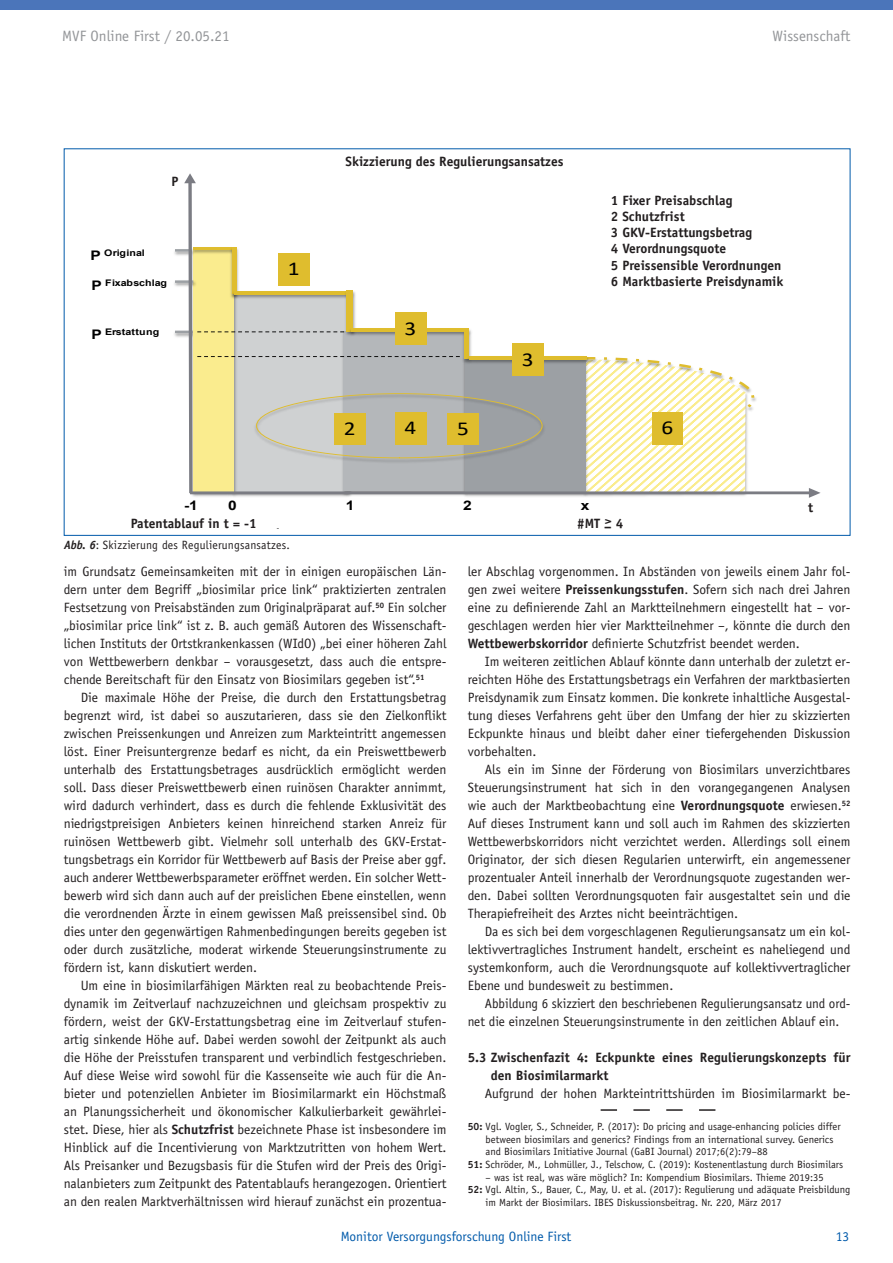
<style>
.page{position:relative;width:893px;height:1263px;background:#fff}
.page>*{position:absolute;margin:0;border:0;box-sizing:border-box;transform-origin:0 0}
.t1{font:19.8px "Calibri";color:#000;scale:1.18 1}
.t2{font:15px "Officina Sans";color:#939598}
.t3{font:13.5px/18px "Officina Sans";color:#231f20;text-align:justify}
.t4{font:700 13.5px/16.2px "Officina Sans";color:#231f20}
.t5{font:13.5px "Officina Sans";color:#015aaa}
.t6{font:700 13.2px "Arial";color:#000;scale:1.18 1}
.t7{font:12px "Officina Sans";letter-spacing:.02em;color:#231f20}
.t8{font:10.5px "Officina Sans";color:#231f20}
.t9{font:700 9px "Arial";letter-spacing:-.005em;color:#000;scale:1.18 1}
.t10{font:700 9px "Arial";letter-spacing:.025em;color:#000;scale:1.18 1}
.s1{font-size:13.2px}
.s2{font-weight:700;font-style:italic}
.s3{font-weight:700}
</style>
<div class="page">
<div style="left:0;top:0;width:893px;height:10px;background:#4b75ba"></div>
<svg style="left:601px;top:1109px;width:114px;height:2px"></svg>
<div style="left:64px;top:148px;width:786px;height:388px;background:#fff;border:1px solid #015aaa"></div>
<img style="left:174px;top:332px;width:10px;height:5px">
<hr style="left:175px;top:330px;width:18px;height:3px;background:#9ca0a4">
<svg style="left:592px;top:357px;width:164px;height:134px"></svg>
<img style="left:465px;top:366px;width:127px;height:132px">
<div style="left:465px;top:356px;width:120px;height:136px;background:#9ca0a4"></div>
<div style="left:652px;top:412px;width:30px;height:32px;background:#dfbd2e"></div>
<img style="left:174px;top:251px;width:10px;height:5px">
<hr style="left:175px;top:249px;width:16px;height:3px;background:#9ca0a4">
<img style="left:174px;top:282px;width:10px;height:5px">
<hr style="left:175px;top:280px;width:18px;height:3px;background:#9ca0a4">
<hr style="left:190px;top:491px;width:621px;height:3px;background:#7b7c83">
<svg style="left:809px;top:488px;width:11px;height:10px"></svg>
<img style="left:544px;top:356px;width:49px;height:10px">
<svg style="left:184px;top:173px;width:359px;height:323px"></svg>
<hr style="left:469px;top:356px;width:117px;height:3px;background:#dfbd2e">
<div style="left:395px;top:312px;width:31px;height:33px;background:#dfbd2e"></div>
<div style="left:512px;top:344px;width:32px;height:32px;background:#dfbd2e"></div>
<div style="left:125px;top:195px;width:60px;height:34px;background:#fff"></div>
<p class="t2" style="left:62px;top:27px;width:169px">MVF Online First / 20.05.21</p>
<p class="t2" style="left:773px;top:27px;width:79px">Wissenschaft</p>
<p class="t9" style="left:90px;top:246px;width:48px"><span class="s1">P</span> Original</p>
<p class="t4" style="left:172px;top:173px;width:9px">P</p>
<h1 class="t1" style="left:288px;top:255px;width:12px">1</h1>
<p class="t4" style="left:346px;top:154px;width:219px">Skizzierung des Regulierungsansatzes</p>
<p class="t9" style="left:92px;top:276px;width:65px"><span class="s1">P</span> Fixabschlag</p>
<p class="t10" style="left:92px;top:325px;width:59px"><span class="s1">P</span> Erstattung</p>
<h1 class="t1" style="left:404px;top:314px;width:12px">3</h1>
<h1 class="t1" style="left:522px;top:345px;width:12px">3</h1>
<p class="t4" style="left:611px;top:192px;width:174px">1 Fixer Preisabschlag<br>2 Schutzfrist<br>3 GKV-Erstattungsbetrag<br>4 Verordnungsquote<br>5 Preissensible Verordnungen<br>6 Marktbasierte Preisdynamik</p>
<h1 class="t1" style="left:344px;top:414px;width:12px">2</h1>
<h1 class="t1" style="left:404px;top:414px;width:12px">4</h1>
<h1 class="t1" style="left:457px;top:414px;width:12px">5</h1>
<h1 class="t1" style="left:661px;top:414px;width:12px">6</h1>
<p class="t6" style="left:184px;top:496px;width:13px">-1</p>
<p class="t6" style="left:228px;top:496px;width:9px">0</p>
<p class="t6" style="left:346px;top:496px;width:9px">1</p>
<p class="t6" style="left:463px;top:496px;width:9px">2</p>
<p class="t6" style="left:581px;top:496px;width:9px">x</p>
<p class="t4" style="left:131px;top:515px;width:127px">Patentablauf in t = -1</p>
<p class="t4" style="left:577px;top:515px;width:48px">#MT –&gt; 4</p>
<p class="t7" style="left:64px;top:538px;width:227px"><span class="s2">Abb. 6</span>: Skizzierung des Regulierungsansatzes.</p>
<p class="t4" style="left:808px;top:500px;width:6px">t</p>
<p class="t3" style="left:64px;top:562px;width:384px">im Grundsatz Gemeinsamkeiten mit der in einigen europäischen Län&shy;dern unter dem Begriff „biosimilar price link“ praktizierten zentralen Festsetzung von Preisabständen zum Originalpräparat auf.<sup>50</sup> Ein solcher „biosimilar price link“ ist z. B. auch gemäß Autoren des Wissenschaft&shy;lichen Instituts der Ortstkrankenkassen (WIdO) „bei einer höheren Zahl von Wettbewerbern denkbar – vorausgesetzt, dass auch die entspre&shy;chende Bereitschaft für den Einsatz von Biosimilars gegeben ist“.<sup>51</sup></p>
<p class="t3" style="left:64px;top:688px;width:384px;text-indent:17px">Die maximale Höhe der Preise, die durch den Erstattungsbetrag begrenzt wird, ist dabei so auszutarieren, dass sie den Zielkonflikt zwischen Preissenkungen und Anreizen zum Markteintritt angemessen löst. Einer Preisuntergrenze bedarf es nicht, da ein Preiswettbewerb unterhalb des Erstattungsbetrages ausdrücklich ermöglicht werden soll. Dass dieser Preiswettbewerb einen ruinösen Charakter annimmt, wird dadurch verhindert, dass es durch die fehlende Exklusivität des niedrigstpreisigen Anbieters keinen hinreichend starken Anreiz für ruinösen Wettbewerb gibt. Vielmehr soll unterhalb des GKV-Erstat&shy;tungsbetrags ein Korridor für Wettbewerb auf Basis der Preise aber ggf. auch anderer Wettbewerbsparameter eröffnet werden. Ein solcher Wett&shy;bewerb wird sich dann auch auf der preislichen Ebene einstellen, wenn die verordnenden Ärzte in einem gewissen Maß preissensibel sind. Ob dies unter den gegenwärtigen Rahmenbedingungen bereits gegeben ist oder durch zusätzliche, moderat wirkende Steuerungsinstrumente zu fördern ist, kann diskutiert werden.</p>
<p class="t3" style="left:64px;top:976px;width:384px;text-indent:17px">Um eine in biosimilarfähigen Märkten real zu beobachtende Preis&shy;dynamik im Zeitverlauf nachzuzeichnen und gleichsam prospektiv zu fördern, weist der GKV-Erstattungsbetrag eine im Zeitverlauf stufen&shy;artig sinkende Höhe auf. Dabei werden sowohl der Zeitpunkt als auch die Höhe der Preisstufen transparent und verbindlich festgeschrieben.<br>Auf diese Weise wird sowohl für die Kassenseite wie auch für die An&shy;bieter und potenziellen Anbieter im Biosimilarmarkt ein Höchstmaß an Planungssicherheit und ökonomischer Kalkulierbarkeit gewährlei&shy;stet. Diese, hier als <span class="s3">Schutzfrist</span> bezeichnete Phase ist insbesondere im Hinblick auf die Incentivierung von Marktzutritten von hohem Wert.<br>Als Preisanker und Bezugsbasis für die Stufen wird der Preis des Origi&shy;nalanbieters zum Zeitpunkt des Patentablaufs herangezogen. Orientiert an den realen Marktverhältnissen wird hierauf zunächst ein prozentua-</p>
<p class="t3" style="left:468px;top:562px;width:384px">ler Abschlag vorgenommen. In Abständen von jeweils einem Jahr fol&shy;gen zwei weitere <span class="s3">Preissenkungsstufen</span>. Sofern sich nach drei Jahren eine zu definierende Zahl an Marktteilnehmern eingestellt hat – vor&shy;geschlagen werden hier vier Marktteilnehmer –, könnte die durch den <span class="s3">Wettbewerbskorridor</span> definierte Schutzfrist beendet werden.</p>
<p class="t3" style="left:468px;top:652px;width:384px;text-indent:17px">Im weiteren zeitlichen Ablauf könnte dann unterhalb der zuletzt er&shy;reichten Höhe des Erstattungsbetrags ein Verfahren der marktbasierten Preisdynamik zum Einsatz kommen. Die konkrete inhaltliche Ausgestal&shy;tung dieses Verfahrens geht über den Umfang der hier zu skizzierten Eckpunkte hinaus und bleibt daher einer tiefergehenden Diskussion vorbehalten.</p>
<p class="t3" style="left:468px;top:760px;width:384px;text-indent:17px">Als ein im Sinne der Förderung von Biosimilars unverzichtbares Steuerungsinstrument hat sich in den vorangegangenen Analysen wie auch der Marktbeobachtung eine <span class="s3">Verordnungsquote</span> erwiesen.<sup>52<br></sup>Auf dieses Instrument kann und soll auch im Rahmen des skizzierten Wettbewerbskorridors nicht verzichtet werden. Allerdings soll einem Originator, der sich diesen Regularien unterwirft, ein angemessener prozentualer Anteil innerhalb der Verordnungsquote zugestanden wer&shy;den. Dabei sollten Verordnungsquoten fair ausgestaltet sein und die Therapiefreiheit des Arztes nicht beeinträchtigen.</p>
<p class="t3" style="left:468px;top:922px;width:384px;text-indent:17px">Da es sich bei dem vorgeschlagenen Regulierungsansatz um ein kol&shy;lektivvertragliches Instrument handelt, erscheint es naheliegend und systemkonform, auch die Verordnungsquote auf kollektivvertraglicher Ebene und bundesweit zu bestimmen.</p>
<p class="t3" style="left:468px;top:994px;width:384px;text-indent:17px">Abbildung 6 skizziert den beschriebenen Regulierungsansatz und ord&shy;net die einzelnen Steuerungsinstrumente in den zeitlichen Ablauf ein.</p>
<p class="t4" style="left:491px;top:1048px;width:361px;line-height:18px;text-indent:-23px">5.3 Zwischenfazit 4: Eckpunkte eines Regulierungskonzepts für den Biosimilarmarkt</p>
<p class="t3" style="left:485px;top:1084px;width:367px">Aufgrund der hohen Markteintrittshürden im Biosimilarmarkt be-</p>
<p class="t8" style="left:468px;top:1120px;width:374px"><span class="s3">50:</span> Vgl. Vogler, S., Schneider, P. (2017): Do pricing and usage-enhancing policies differ</p>
<p class="t8" style="left:486px;top:1133px;width:349px">between biosimilars and generics? Findings from an international survey. Generics</p>
<p class="t8" style="left:486px;top:1146px;width:283px">and Biosimilars Initiative Journal (GaBI Journal) 2017;6(2):79–88</p>
<p class="t8" style="left:468px;top:1158px;width:377px"><span class="s3">51:</span> Schröder, M., Lohmüller, J., Telschow, C. (2019): Kostenentlastung durch Biosimilars</p>
<p class="t8" style="left:486px;top:1171px;width:339px">– was ist real, was wäre möglich? In: Kompendium Biosimilars. Thieme 2019:35</p>
<p class="t8" style="left:468px;top:1183px;width:384px"><span class="s3">52:</span> Vgl. Altin, S., Bauer, C., May, U. et al. (2017): Regulierung und adäquate Preisbildung</p>
<p class="t8" style="left:486px;top:1196px;width:297px">im Markt der Biosimilars. IBES Diskussionsbeitrag. Nr. 220, März 2017</p>
<p class="t5" style="left:341px;top:1228px;width:232px">Monitor Versorgungsforschung Online First</p>
<p class="t5" style="left:836px;top:1228px;width:15px">13</p>
</div>
